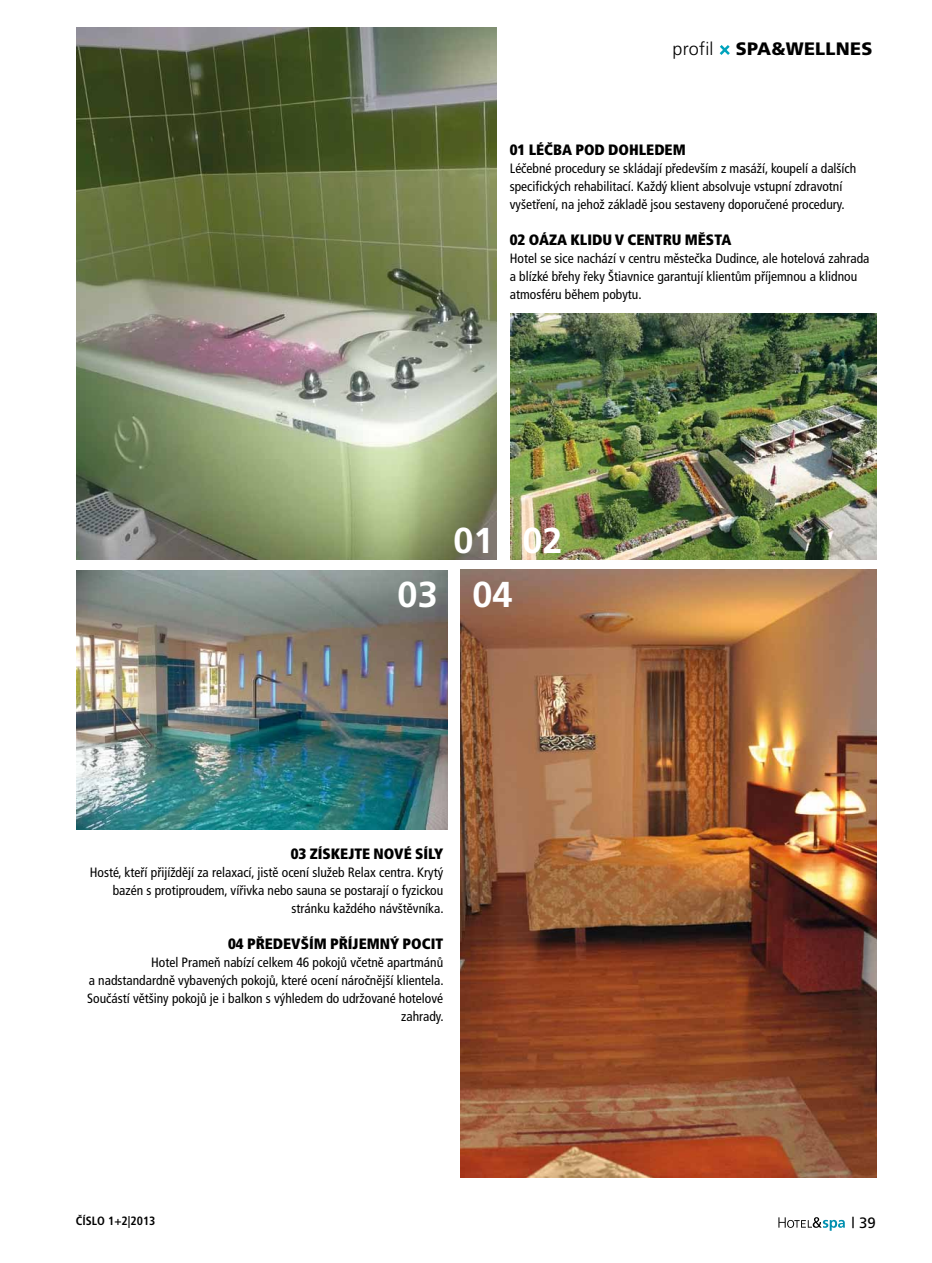
<style>
.page{position:relative;width:932px;height:1263px;background:#fff}
.page>*{position:absolute;margin:0;border:0;box-sizing:border-box;transform-origin:0 0}
.t1{font:700 36px/54.6px "Frutiger CE";color:#fff}
.t2{font:900 18px "Frutiger CE";letter-spacing:.015em;color:#000}
.t3{font:900 condensed 15px "Frutiger CE";color:#000}
.t4{font:15px "Frutiger CE";color:#000}
.t5{font:condensed 13.5px/18px "Frutiger CE";color:#000}
.t6{font:700 condensed 12px "Frutiger CE";color:#000}
.s1{font-weight:300}
</style>
<div class="page">
<svg style="left:778px;top:1217px;width:66px;height:14px"></svg>
<svg style="left:719px;top:45px;width:10px;height:10px"></svg>
<img style="left:77px;top:27px;width:419px;height:532px">
<img style="left:510px;top:314px;width:366px;height:245px">
<img style="left:77px;top:571px;width:370px;height:258px">
<img style="left:461px;top:570px;width:415px;height:608px">
<h2 class="t2" style="left:672px;top:38px;width:201px"><span class="s1">profil</span> SPA&amp;WELLNES</h2>
<p class="t3" style="left:509px;top:141px;width:177px">01 LÉČBA POD DOHLEDEM</p>
<p class="t5" style="left:509px;top:159px;width:348px">Léčebné procedury se skládají především z masáží, koupelí a dalších specifických rehabilitací. Každý klient absolvuje vstupní zdravotní vyšetření, na jehož základě jsou sestaveny doporučené procedury.</p>
<p class="t3" style="left:509px;top:231px;width:223px">02 OÁZA KLIDU V CENTRU MĚSTA</p>
<p class="t5" style="left:509px;top:249px;width:361px">Hotel se sice nachází v centru městečka Dudince, ale hotelová zahrada a blízké břehy řeky Štiavnice garantují klientům příjemnou a klidnou atmosféru během pobytu.</p>
<h1 class="t1" style="left:397px;top:513px;width:166px;text-indent:56px">01 02<br>03 04</h1>
<p class="t3" style="left:291px;top:846px;width:154px">03 ZÍSKEJTE NOVÉ SÍLY</p>
<p class="t5" style="left:90px;top:864px;width:355px;text-align:right">Hosté, kteří přijíždějí za relaxací, jistě ocení služeb Relax centra. Krytý bazén s protiproudem, vířivka nebo sauna se postarají o fyzickou stránku každého návštěvníka.</p>
<p class="t3" style="left:228px;top:936px;width:216px">04 PŘEDEVŠÍM PŘÍJEMNÝ POCIT</p>
<p class="t5" style="left:87px;top:954px;width:358px;text-align:right">Hotel Prameň nabízí celkem 46 pokojů včetně apartmánů<br>a nadstandardně vybavených pokojů, které ocení náročnější klientela.<br>Součástí většiny pokojů je i balkon s výhledem do udržované hotelové zahrady.</p>
<p class="t6" style="left:76px;top:1214px;width:81px">číslo 1+2|2013</p>
<p class="t4" style="left:851px;top:1214px;width:26px">| 39</p>
</div>
